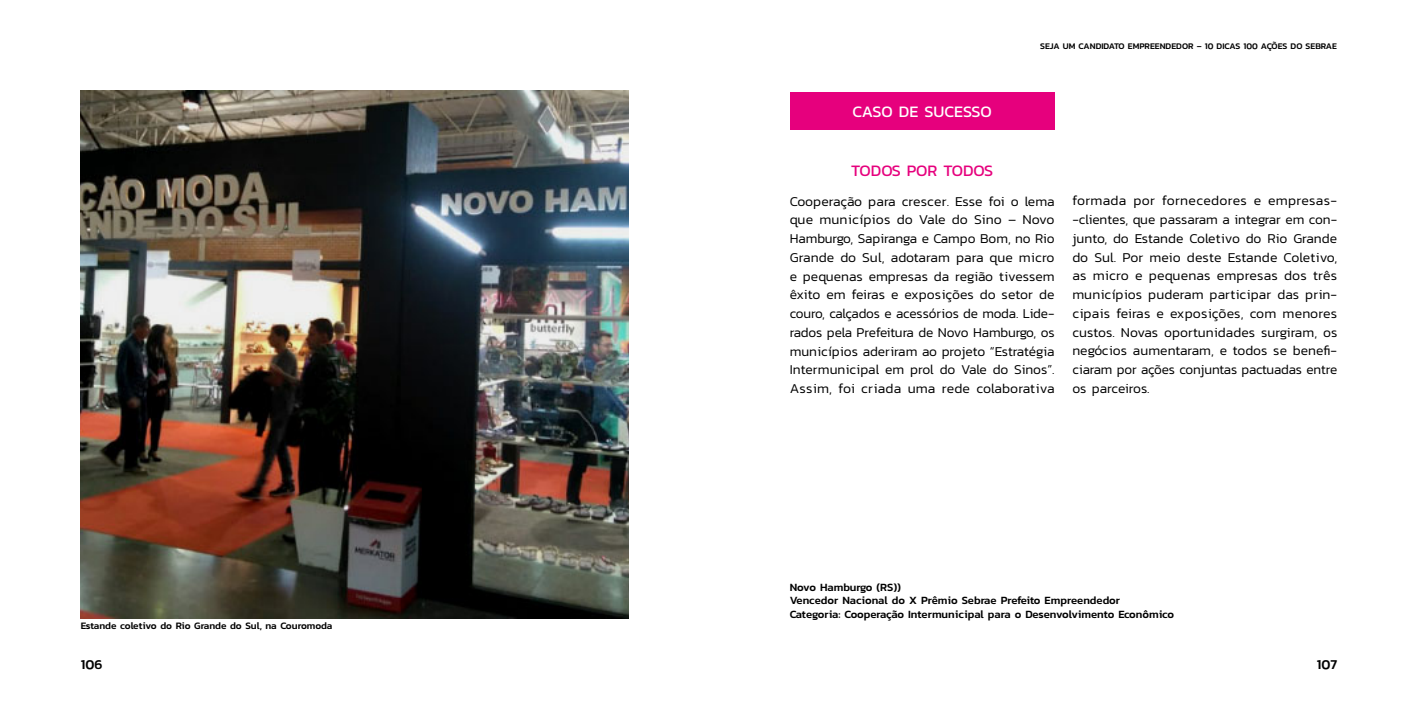
<style>
.page{position:relative;width:1418px;height:709px;background:#fff}
.page>*{position:absolute;margin:0;border:0;box-sizing:border-box;transform-origin:0 0}
.subtitulo_acao{font:16.25px "Kanit";color:#fff}
.subtitulo{font:16.25px "Kanit";letter-spacing:-.01em;color:#e6007d}
.Texto_seundario{font:300 13.75px/18.8px "Kanit";letter-spacing:-.01em;color:#000;text-align:justify}
.t1{font:500 13.75px "Kanit";color:#000}
.assinatura{font:500 11.25px "Kanit";color:#000}
.legenda_de_fotos{font:500 10px "Kanit";color:#000}
.t2{font:500 8.75px "Kanit";color:#000}
</style>
<div class="page">
<img style="left:81px;top:91px;width:547px;height:527px">
<div style="left:789px;top:92px;width:265px;height:38px;background:#e6007d"></div>
<p class="subtitulo_acao" style="left:852px;top:100px;width:141px">CASO DE SUCESSO</p>
<p class="t2" style="left:1040px;top:39px;width:298px">SEJA UM CANDIDATO EMPREENDEDOR – 10 DICAS 100 AÇÕES DO SEBRAE</p>
<p class="legenda_de_fotos" style="left:81px;top:618px;width:253px">Estande coletivo do Rio Grande do Sul, na Couromoda</p>
<p class="subtitulo" style="left:851px;top:159px;width:144px">TODOS POR TODOS</p>
<p class="Texto_seundario" style="left:789px;top:191px;width:266px">Cooperação para crescer. Esse foi o lema que municípios do Vale do Sino – Novo Hamburgo, Sapiranga e Campo Bom, no Rio Grande do Sul, adotaram para que micro e pequenas empresas da região tivessem êxito em feiras e exposições do setor de couro, calçados e acessórios de moda. Lide&shy;rados pela Prefeitura de Novo Hamburgo, os municípios aderiram ao projeto “Estratégia Intermunicipal em prol do Vale do Sinos”.<br>Assim, foi criada uma rede colaborativa</p>
<p class="Texto_seundario" style="left:1072px;top:191px;width:266px">formada por fornecedores e empresas--clientes, que passaram a integrar em con&shy;junto, do Estande Coletivo do Rio Grande do Sul. Por meio deste Estande Coletivo, as micro e pequenas empresas dos três municípios puderam participar das prin&shy;cipais feiras e exposições, com menores custos. Novas oportunidades surgiram, os negócios aumentaram, e todos se benefi&shy;ciaram por ações conjuntas pactuadas entre os parceiros.</p>
<p class="assinatura" style="left:789px;top:578px;width:113px">Novo Hamburgo (RS))</p>
<p class="assinatura" style="left:789px;top:592px;width:332px">Vencedor Nacional do X Prêmio Sebrae Prefeito Empreendedor</p>
<p class="assinatura" style="left:789px;top:606px;width:386px">Categoria: Cooperação Intermunicipal para o Desenvolvimento Econômico</p>
<p class="t1" style="left:81px;top:653px;width:23px">106</p>
<p class="t1" style="left:1316px;top:653px;width:22px">107</p>
</div>
